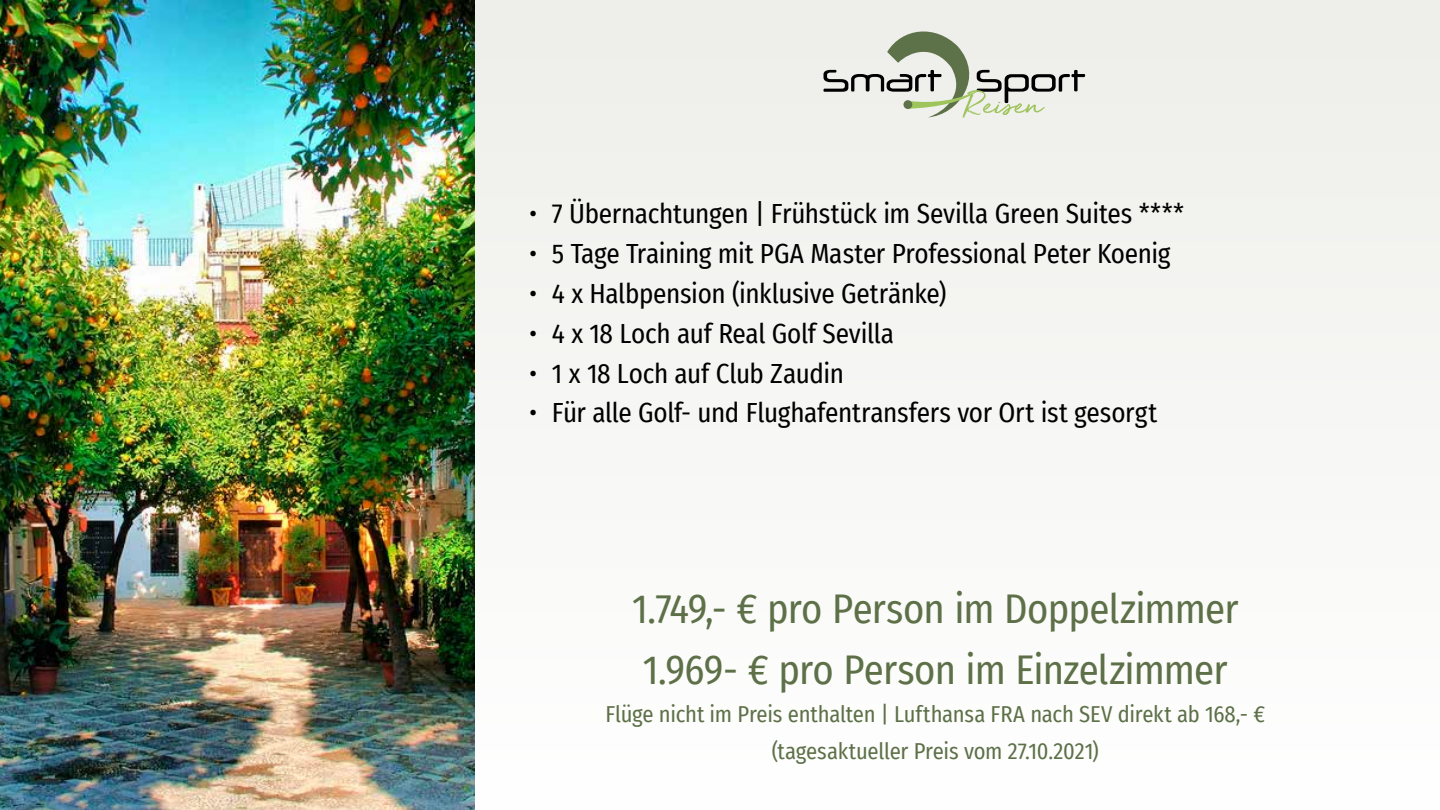
<style>
.page{position:relative;width:1440px;height:810px;background:#f6f6f4}
.page>*{position:absolute;margin:0;border:0;box-sizing:border-box;transform-origin:0 0}
.t1{font:40.5px/61.3px "Fira Sans Condensed";letter-spacing:-.02em;color:#5d7048}
.t2{font:27px "Fira Sans Condensed";letter-spacing:-.015em;color:#000}
.t3{font:22.5px/37.4px "Fira Sans Condensed";letter-spacing:-.01em;color:#5d7048;text-align:center}
</style>
<div class="page">
<img style="left:0;top:0;width:475px;height:810px">
<svg style="left:824px;top:32px;width:261px;height:86px"></svg>
<p class="t2" style="left:529px;top:194px;width:657px">• 7 Übernachtungen | Frühstück im Sevilla Green Suites ****</p>
<p class="t2" style="left:529px;top:233px;width:643px">• 5 Tage Training mit PGA Master Professional Peter Koenig</p>
<p class="t2" style="left:529px;top:273px;width:419px">• 4 x Halbpension (inklusive Getränke)</p>
<p class="t2" style="left:529px;top:313px;width:367px">• 4 x 18 Loch auf Real Golf Sevilla</p>
<p class="t2" style="left:529px;top:353px;width:316px">• 1 x 18 Loch auf Club Zaudin</p>
<p class="t2" style="left:529px;top:393px;width:630px">• Für alle Golf- und Flughafentransfers vor Ort ist gesorgt</p>
<h1 class="t1" style="left:632px;top:577px;width:608px">1.749,- € pro Person im Doppelzimmer<br>1.969- € pro Person im Einzelzimmer</h1>
<p class="t3" style="left:605px;top:694px;width:661px">Flüge nicht im Preis enthalten | Lufthansa FRA nach SEV direkt ab 168,- € (tagesaktueller Preis vom 27.10.2021)</p>
</div>
